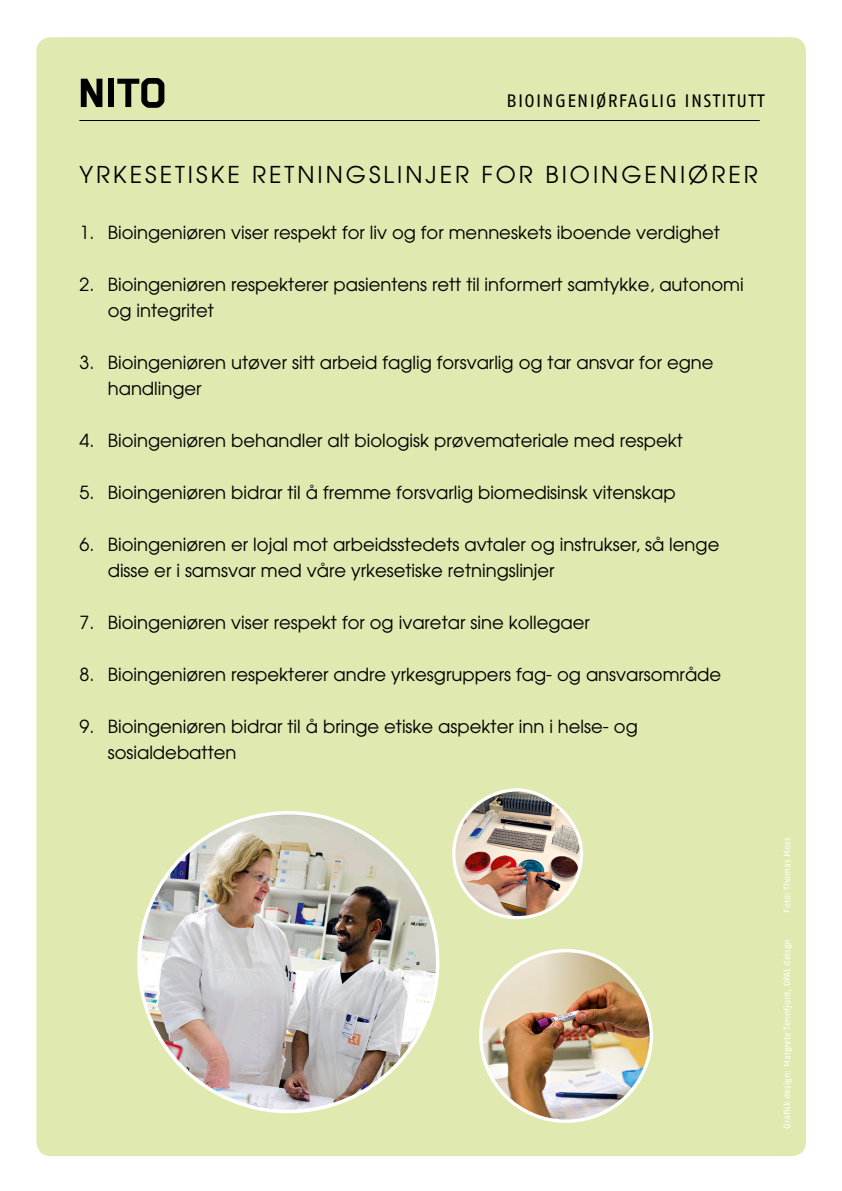
<style>
.page{position:relative;width:842px;height:1191px;background:#fff}
.page>*{position:absolute;margin:0;border:0;box-sizing:border-box;transform-origin:0 0}
.Overskrift_1{font:23.1px "Avant Garde";letter-spacing:.13em;color:#000}
.t1{font:18px/26px "Avant Garde";color:#000}
.t2{font:18px "Fago No";letter-spacing:.07em;color:#000}
.t3{font:9px "Fago No";letter-spacing:-.005em;color:#fff}
</style>
<div class="page">
<div style="left:36px;top:37px;width:770px;height:1119px;background:#e0e9b0"></div>
<img style="left:139px;top:812px;width:299px;height:299px;border-radius:149px">
<img style="left:481px;top:950px;width:170px;height:171px;border-radius:85px">
<img style="left:454px;top:790px;width:127px;height:127px;border-radius:64px">
<div style="left:452px;top:788px;width:131px;height:131px;border:3px solid #fff;border-radius:50%"></div>
<hr style="left:79px;top:120px;width:681px;height:1px;background:#000">
<svg style="left:81px;top:79px;width:21px;height:28px"></svg>
<div style="left:108px;top:79px;width:6px;height:28px;background:#000"></div>
<svg style="left:117px;top:79px;width:47px;height:28px"></svg>
<p class="t2" style="left:506px;top:91px;width:260px">BIOINGENIØRFAGLIG INSTITUTT</p>
<p class="Overskrift_1" style="left:79px;top:160px;width:680px">YRKESETISKE RETNINGSLINJER FOR BIOINGENIØRER</p>
<p class="t1" style="left:79px;top:219px;width:642px">1. Bioingeniøren viser respekt for liv og for menneskets iboende verdighet</p>
<p class="t1" style="left:108px;top:271px;width:637px;text-indent:-28px">2. Bioingeniøren respekterer pasientens rett til informert samtykke, autonomi og integritet</p>
<p class="t1" style="left:108px;top:349px;width:607px;text-indent:-28px">3. Bioingeniøren utøver sitt arbeid faglig forsvarlig og tar ansvar for egne handlinger</p>
<p class="t1" style="left:79px;top:427px;width:605px">4. Bioingeniøren behandler alt biologisk prøvemateriale med respekt</p>
<p class="t1" style="left:79px;top:479px;width:598px">5. Bioingeniøren bidrar til å fremme forsvarlig biomedisinsk vitenskap</p>
<p class="t1" style="left:108px;top:531px;width:613px;text-indent:-28px">6. Bioingeniøren er lojal mot arbeidsstedets avtaler og instrukser, så lenge disse er i samsvar med våre yrkesetiske retningslinjer</p>
<p class="t1" style="left:79px;top:609px;width:512px">7. Bioingeniøren viser respekt for og ivaretar sine kollegaer</p>
<p class="t1" style="left:79px;top:661px;width:643px">8. Bioingeniøren respekterer andre yrkesgruppers fag- og ansvarsområde</p>
<p class="t1" style="left:108px;top:713px;width:531px;text-indent:-28px">9. Bioingeniøren bidrar til å bringe etiske aspekter inn i helse- og sosialdebatten</p>
<p class="t3" style="left:782px;top:912px;width:77px;rotate:-90deg">Foto: Thomas Moss</p>
<p class="t3" style="left:782px;top:1128px;width:191px;rotate:-90deg">Grafisk design: Margrete Tennfjord, OPAL deisgn</p>
</div>
